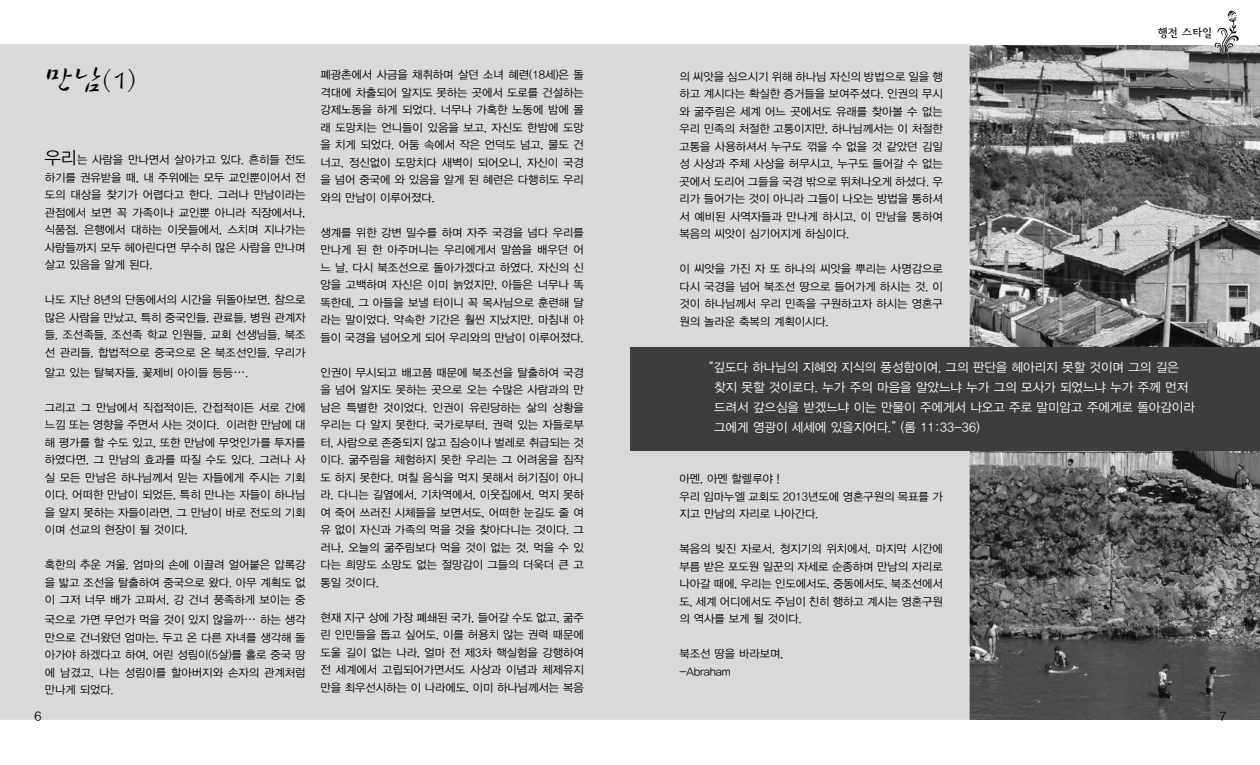
<style>
.page{position:relative;width:1260px;height:765px;background:#fff}
.page>*{position:absolute;margin:0;border:0;box-sizing:border-box;transform-origin:0 0}
.t1{font:30px "Yj NANCHO Medium";color:#000}
.t2{font:12.5px/20px "YDIYGO320";color:#fff}
.t3{font:12.5px "YDIYGO320";color:#000}
.t4{font:11.25px/17.5px "YDIYGO320";color:#000;text-align:justify}
.t5{font:11.25px "YDIY Mj O240";color:#000}
.s1{font-size:17.5px}
.s2{font-size:12.5px}
</style>
<div class="page">
<img style="left:970px;top:45px;width:290px;height:675px">
<div style="left:0;top:44px;width:970px;height:676px;background:#d7d9da"></div>
<div style="left:630px;top:347px;width:630px;height:103px;background:#3d3c3e"></div>
<svg style="left:1214px;top:11px;width:25px;height:42px"></svg>
<h1 class="t1" style="left:45px;top:65px;width:93px">만남(1)</h1>
<p class="t4" style="left:45px;top:151px;width:262px"><span class="s1">우리</span>는 사람을 만나면서 살아가고 있다. 흔히들 전도 하기를 권유받을 때, 내 주위에는 모두 교인뿐이어서 전 도의 대상을 찾기가 어렵다고 한다. 그러나 만남이라는 관점에서 보면 꼭 가족이나 교인뿐 아니라 직장에서나, 식품점, 은행에서 대하는 이웃들에서, 스치며 지나가는 사람들까지 모두 헤아린다면 무수히 많은 사람을 만나며 살고 있음을 알게 된다.</p>
<p class="t4" style="left:45px;top:291px;width:262px">나도 지난 8년의 단동에서의 시간을 뒤돌아보면, 참으로 많은 사람을 만났고, 특히 중국인들, 관료들, 병원 관계자 들, 조선족들, 조선족 학교 인원들, 교회 선생님들, 북조 선 관리들, 합법적으로 중국으로 온 북조선인들, 우리가</p>
<p class="t4" style="left:45px;top:364px;width:205px">알고 있는 탈북자들, 꽃제비 아이들 등등<span class="s2">…</span>.</p>
<p class="t4" style="left:45px;top:399px;width:262px">그리고 그 만남에서 직접적이든, 간접적이든 서로 간에 느낌 또는 영향을 주면서 사는 것이다. 이러한 만남에 대 해 평가를 할 수도 있고, 또한 만남에 무엇인가를 투자를 하였다면, 그 만남의 효과를 따질 수도 있다. 그러나 사 실 모든 만남은 하나님께서 믿는 자들에게 주시는 기회 이다. 어떠한 만남이 되었든, 특히 만나는 자들이 하나님 을 알지 못하는 자들이라면, 그 만남이 바로 전도의 기회 이며 선교의 현장이 될 것이다.</p>
<p class="t4" style="left:45px;top:556px;width:262px">혹한의 추운 겨울, 엄마의 손에 이끌려 얼어붙은 압록강 을 밟고 조선을 탈출하여 중국으로 왔다. 아무 계획도 없 이 그저 너무 배가 고파서, 강 건너 풍족하게 보이는 중</p>
<p class="t4" style="left:45px;top:611px;width:262px">국으로 가면 무언가 먹을 것이 있지 않을까<span class="s2">…</span> 하는 생각 만으로 건너왔던 엄마는, 두고 온 다른 자녀를 생각해 돌 아가야 하겠다고 하여, 어린 성림이(5살)를 홀로 중국 땅 에 남겼고, 나는 성림이를 할아버지와 손자의 관계처럼 만나게 되었다.</p>
<p class="t4" style="left:320px;top:66px;width:265px">폐광촌에서 사금을 채취하며 살던 소녀 혜련(18세)은 돌 격대에 차출되어 알지도 못하는 곳에서 도로를 건설하는 강제노동을 하게 되었다. 너무나 가혹한 노동에 밤에 몰 래 도망치는 언니들이 있음을 보고, 자신도 한밤에 도망 을 치게 되었다. 어둠 속에서 작은 언덕도 넘고, 물도 건 너고, 정신없이 도망치다 새벽이 되어오니, 자신이 국경 을 넘어 중국에 와 있음을 알게 된 혜련은 다행히도 우리 와의 만남이 이루어졌다.</p>
<p class="t4" style="left:320px;top:224px;width:265px">생계를 위한 강변 밀수를 하며 자주 국경을 넘다 우리를 만나게 된 한 아주머니는 우리에게서 말씀을 배우던 어 느 날, 다시 북조선으로 돌아가겠다고 하였다. 자신의 신 앙을 고백하며 자신은 이미 늙었지만, 아들은 너무나 똑 똑한데, 그 아들을 보낼 터이니 꼭 목사님으로 훈련해 달 라는 말이었다. 약속한 기간은 훨씬 지났지만, 마침내 아 들이 국경을 넘어오게 되어 우리와의 만남이 이루어졌다.</p>
<p class="t4" style="left:320px;top:364px;width:265px">인권이 무시되고 배고픔 때문에 북조선을 탈출하여 국경 을 넘어 알지도 못하는 곳으로 오는 수많은 사람과의 만 남은 특별한 것이었다. 인권이 유린당하는 삶의 상황을 우리는 다 알지 못한다. 국가로부터, 권력 있는 자들로부 터, 사람으로 존중되지 않고 짐승이나 벌레로 취급되는 것 이다. 굶주림을 체험하지 못한 우리는 그 어려움을 짐작 도 하지 못한다. 며칠 음식을 먹지 못해서 허기짐이 아니 라, 다니는 길옆에서, 기차역에서, 이웃집에서, 먹지 못하 여 죽어 쓰러진 시체들을 보면서도, 어떠한 눈길도 줄 여 유 없이 자신과 가족의 먹을 것을 찾아다니는 것이다. 그 러나, 오늘의 굶주림보다 먹을 것이 없는 것, 먹을 수 있 다는 희망도 소망도 없는 절망감이 그들의 더욱더 큰 고 통일 것이다.</p>
<p class="t4" style="left:320px;top:609px;width:265px">현재 지구 상에 가장 폐쇄된 국가, 들어갈 수도 없고, 굶주 린 인민들을 돕고 싶어도, 이를 허용치 않는 권력 때문에 도울 길이 없는 나라, 얼마 전 제3차 핵실험을 강행하여 전 세계에서 고립되어가면서도 사상과 이념과 체제유지 만을 최우선시하는 이 나라에도, 이미 하나님께서는 복음</p>
<p class="t4" style="left:679px;top:68px;width:265px">의 씨앗을 심으시기 위해 하나님 자신의 방법으로 일을 행 하고 계시다는 확실한 증거들을 보여주셨다. 인권의 무시 와 굶주림은 세계 어느 곳에서도 유래를 찾아볼 수 없는 우리 민족의 처절한 고통이지만, 하나님께서는 이 처절한 고통을 사용하셔서 누구도 꺾을 수 없을 것 같았던 김일 성 사상과 주체 사상을 허무시고, 누구도 들어갈 수 없는 곳에서 도리어 그들을 국경 밖으로 뛰쳐나오게 하셨다. 우 리가 들어가는 것이 아니라 그들이 나오는 방법을 통하셔 서 예비된 사역자들과 만나게 하시고, 이 만남을 통하여 복음의 씨앗이 심기어지게 하심이다.</p>
<p class="t4" style="left:679px;top:260px;width:265px">이 씨앗을 가진 자 또 하나의 씨앗을 뿌리는 사명감으로 다시 국경을 넘어 북조선 땅으로 들어가게 하시는 것, 이 것이 하나님께서 우리 민족을 구원하고자 하시는 영혼구 원의 놀라운 축복의 계획이시다.</p>
<p class="t5" style="left:1158px;top:27px;width:56px">행전 스타일</p>
<p class="t2" style="left:714px;top:358px;width:482px;text-indent:-13px">“깊도다 하나님의 지혜와 지식의 풍성함이여, 그의 판단을 헤아리지 못할 것이며 그의 길은 찾지 못할 것이로다. 누가 주의 마음을 알았느냐 누가 그의 모사가 되었느냐 누가 주께 먼저 드려서 갚으심을 받겠느냐 이는 만물이 주에게서 나오고 주로 말미암고 주에게로 돌아감이라 그에게 영광이 세세에 있을지어다.”(롬 11:33-36)</p>
<p class="t4" style="left:679px;top:470px;width:265px;text-align:left">아멘, 아멘 할렐루야 !<br>우리 임마누엘 교회도 2013년도에 영혼구원의 목표를 가 지고 만남의 자리로 나아간다.</p>
<p class="t4" style="left:679px;top:540px;width:265px">복음의 빚진 자로서, 청지기의 위치에서, 마지막 시간에 부름 받은 포도원 일꾼의 자세로 순종하며 만남의 자리로 나아갈 때에, 우리는 인도에서도, 중동에서도, 북조선에서 도, 세계 어디에서도 주님이 친히 행하고 계시는 영혼구원 의 역사를 보게 될 것이다.</p>
<p class="t4" style="left:679px;top:645px;width:105px">북조선 땅을 바라보며, -Abraham</p>
<p class="t3" style="left:34px;top:710px;width:9px">6</p>
<p class="t3" style="left:1219px;top:710px;width:9px">7</p>
</div>
